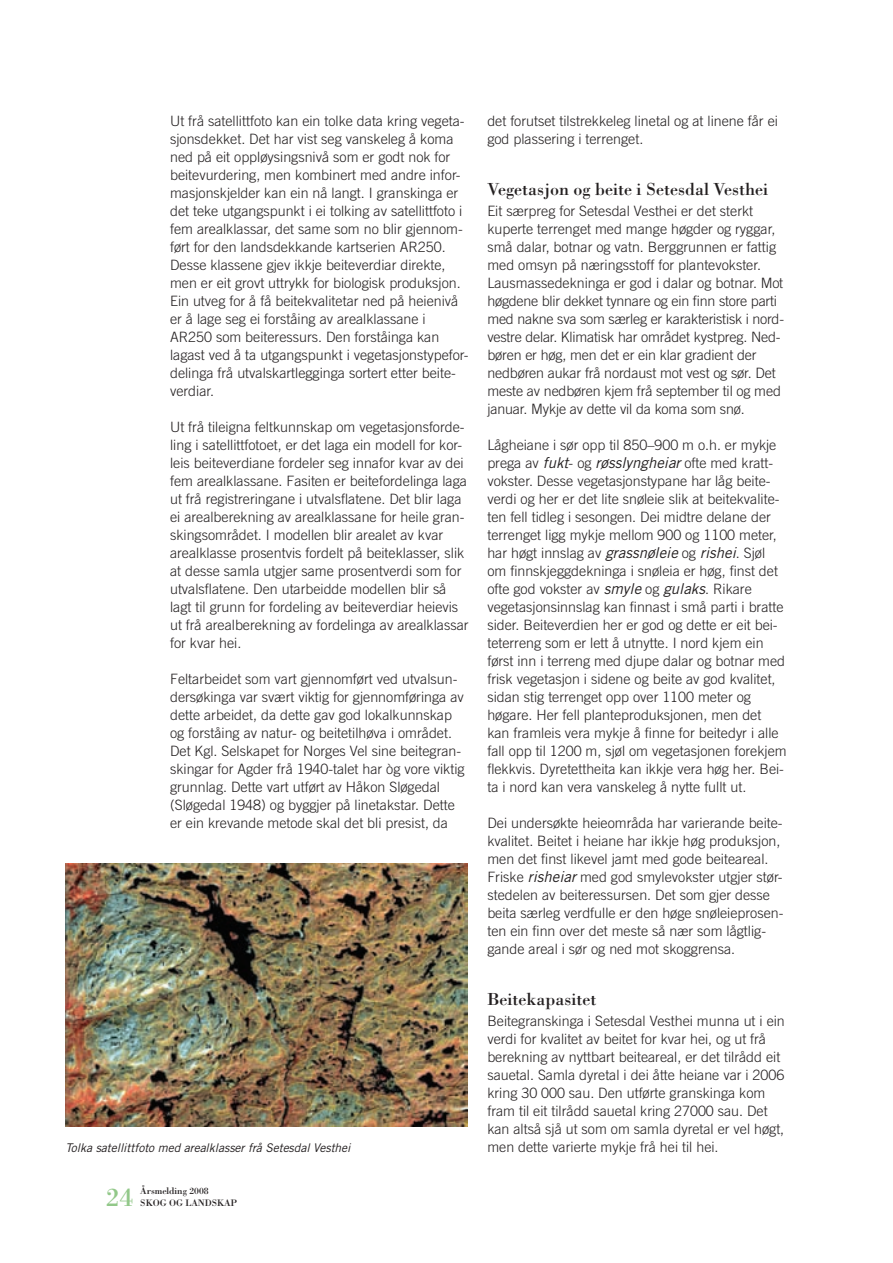
<style>
.page{position:relative;width:893px;height:1263px;background:#fff}
.page>*{position:absolute;margin:0;border:0;box-sizing:border-box;transform-origin:0 0}
.t1{font:27px "Bodoni";color:#92c889}
.t2{font:18px "Bodoni";color:#231f20}
.t3{font:300 14.25px/18px "Trade Gothic";color:#231f20}
.t4{font:italic 12px "Trade Gothic";letter-spacing:-.005em;color:#231f20}
.t5{font:9.75px/12px "Bodoni";letter-spacing:-.005em;color:#231f20}
.s1{font-weight:400;font-style:italic;font-size:15px}
</style>
<div class="page">
<img style="left:66px;top:864px;width:402px;height:263px">
<p class="t3" style="left:170px;top:112px;width:300px">Ut frå satellittfoto kan ein tolke data kring vegeta&shy;sjonsdekket. Det har vist seg vanskeleg å koma ned på eit oppløysingsnivå som er godt nok for beitevurdering, men kombinert med andre infor&shy;masjonskjelder kan ein nå langt. I granskinga er det teke utgangspunkt i ei tolking av satellittfoto i fem arealklassar, det same som no blir gjennom&shy;ført for den landsdekkande kartserien AR250.<br>Desse klassene gjev ikkje beiteverdiar direkte, men er eit grovt uttrykk for biologisk produksjon.<br>Ein utveg for å få beitekvalitetar ned på heienivå er å lage seg ei forståing av arealklassane i AR250 som beiteressurs. Den forståinga kan lagast ved å ta utgangspunkt i vegetasjonstypefor&shy;delinga frå utvalskartlegginga sortert etter beite&shy;verdiar.</p>
<p class="t3" style="left:170px;top:418px;width:300px">Ut frå tileigna feltkunnskap om vegetasjonsforde&shy;ling i satellittfotoet, er det laga ein modell for kor&shy;leis beiteverdiane fordeler seg innafor kvar av dei fem arealklassane. Fasiten er beitefordelinga laga ut frå registreringane i utvalsflatene. Det blir laga ei arealberekning av arealklassane for heile gran&shy;skingsområdet. I modellen blir arealet av kvar arealklasse prosentvis fordelt på beiteklasser, slik at desse samla utgjer same prosentverdi som for utvalsflatene. Den utarbeidde modellen blir så lagt til grunn for fordeling av beiteverdiar heievis ut frå arealberekning av fordelinga av arealklassar for kvar hei.</p>
<p class="t3" style="left:170px;top:670px;width:296px">Feltarbeidet som vart gjennomført ved utvalsun&shy;dersøkinga var svært viktig for gjennomføringa av dette arbeidet, da dette gav god lokalkunnskap og forståing av natur- og beitetilhøva i området.<br>Det Kgl. Selskapet for Norges Vel sine beitegran&shy;skingar for Agder frå 1940-talet har òg vore viktig grunnlag. Dette vart utført av Håkon Sløgedal (Sløgedal 1948) og byggjer på linetakstar. Dette er ein krevande metode skal det bli presist, da</p>
<p class="t3" style="left:487px;top:112px;width:292px">det forutset tilstrekkeleg linetal og at linene får ei god plassering i terrenget.</p>
<p class="t2" style="left:487px;top:178px;width:282px">Vegetasjon og beite i Setesdal Vesthei</p>
<p class="t3" style="left:487px;top:202px;width:298px">Eit særpreg for Setesdal Vesthei er det sterkt kuperte terrenget med mange høgder og ryggar, små dalar, botnar og vatn. Berggrunnen er fattig med omsyn på næringsstoff for plantevokster.<br>Lausmassedekninga er god i dalar og botnar. Mot høgdene blir dekket tynnare og ein finn store parti med nakne sva som særleg er karakteristisk i nord&shy;vestre delar. Klimatisk har området kystpreg. Ned&shy;børen er høg, men det er ein klar gradient der nedbøren aukar frå nordaust mot vest og sør. Det meste av nedbøren kjem frå september til og med januar. Mykje av dette vil da koma som snø.</p>
<p class="t3" style="left:487px;top:436px;width:301px">Lågheiane i sør opp til 850–900 m o.h. er mykje prega av <span class="s1">fukt</span>- og <span class="s1">røsslyngheiar</span> ofte med kratt&shy;vokster. Desse vegetasjonstypane har låg beite&shy;verdi og her er det lite snøleie slik at beitekvalite&shy;ten fell tidleg i sesongen. Dei midtre delane der terrenget ligg mykje mellom 900 og 1100 meter, har høgt innslag av <span class="s1">grassnøleie</span> og <span class="s1">rishei</span>. Sjøl om finnskjeggdekninga i snøleia er høg, finst det ofte god vokster av <span class="s1">smyle</span> og <span class="s1">gulaks</span>. Rikare vegetasjonsinnslag kan finnast i små parti i bratte sider. Beiteverdien her er god og dette er eit bei&shy;teterreng som er lett å utnytte. I nord kjem ein først inn i terreng med djupe dalar og botnar med frisk vegetasjon i sidene og beite av god kvalitet, sidan stig terrenget opp over 1100 meter og høgare. Her fell planteproduksjonen, men det kan framleis vera mykje å finne for beitedyr i alle fall opp til 1200 m, sjøl om vegetasjonen forekjem flekkvis. Dyretettheita kan ikkje vera høg her. Bei&shy;ta i nord kan vera vanskeleg å nytte fullt ut.</p>
<p class="t3" style="left:487px;top:814px;width:298px">Dei undersøkte heieområda har varierande beite&shy;kvalitet. Beitet i heiane har ikkje høg produksjon, men det finst likevel jamt med gode beiteareal.<br>Friske <span class="s1">risheiar</span> med god smylevokster utgjer stør&shy;stedelen av beiteressursen. Det som gjer desse beita særleg verdfulle er den høge snøleieprosen&shy;ten ein finn over det meste så nær som lågtlig&shy;gande areal i sør og ned mot skoggrensa.</p>
<p class="t2" style="left:487px;top:988px;width:110px">Beitekapasitet</p>
<p class="t3" style="left:487px;top:1012px;width:299px">Beitegranskinga i Setesdal Vesthei munna ut i ein verdi for kvalitet av beitet for kvar hei, og ut frå berekning av nyttbart beiteareal, er det tilrådd eit sauetal. Samla dyretal i dei åtte heiane var i 2006 kring 30 000 sau. Den utførte granskinga kom fram til eit tilrådd sauetal kring 27000 sau. Det kan altså sjå ut som om samla dyretal er vel høgt,</p>
<p class="t4" style="left:65px;top:1140px;width:287px">Tolka satellittfoto med arealklasser frå Setesdal Vesthei</p>
<p class="t3" style="left:487px;top:1138px;width:233px">men dette varierte mykje frå hei til hei.</p>
<p class="t1" style="left:106px;top:1181px;width:28px">24</p>
<p class="t5" style="left:140px;top:1185px;width:98px">Årsmelding 2008<br>Skog og lands kap</p>
</div>
